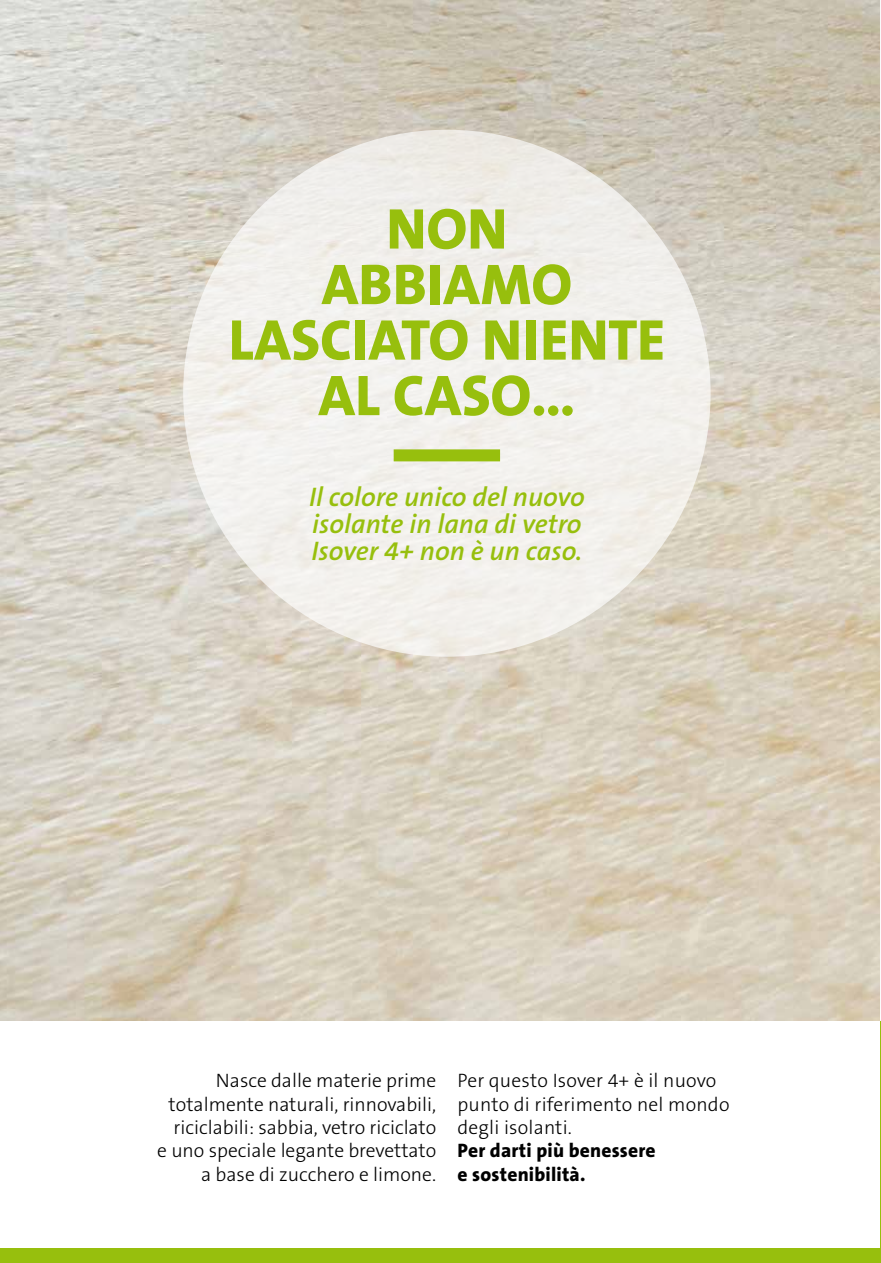
<style>
.page{position:relative;width:881px;height:1263px;background:#fff}
.page>*{position:absolute;margin:0;border:0;box-sizing:border-box;transform-origin:0 0}
.t1{font:800 57.9px/55.5px "The Sans B8";color:#97bf0d;text-align:center}
.t2{font:italic 600 27px/27px "The Sans B6";color:#97bf0d;text-align:justify}
.t3{font:300 19.5px/23.4px "The Sans B3";color:#000;text-align:right}
.t4{font:800 19.5px/23.4px "The Sans B8";letter-spacing:.01em;color:#000}
</style>
<div class="page">
<img style="left:0;top:0;width:880px;height:1020px">
<div style="left:183px;top:130px;width:527px;height:527px;background:#f2f0ec;border-radius:50%"></div>
<div style="left:393px;top:449px;width:107px;height:12px;background:#97bf0d"></div>
<hr style="left:880px;top:0;width:1px;height:1263px;background:#97bf0d">
<img style="left:880px;top:281px;width:1px;height:739px">
<div style="left:0;top:1248px;width:880px;height:15px;background:#97bf0d"></div>
<h1 class="t1" style="left:228px;top:203px;width:438px">NON<br>ABBIAMO<br>LASCIATO NIENTE<br>AL CASO…</h1>
<h2 class="t2" style="left:309px;top:485px;width:277px">Il colore unico del nuovo isolante in lana di vetro Isover 4+ non è un caso.</h2>
<p class="t3" style="left:157px;top:1070px;width:280px">Nasce dalle materie prime totalmente naturali, rinnovabili, riciclabili: sabbia, vetro riciclato<br>e uno speciale legante brevettato a base di zucchero e limone.</p>
<p class="t3" style="left:457px;top:1070px;width:273px;text-align:left">Per questo Isover 4+ è il nuovo punto di riferimento nel mondo degli isolanti.</p>
<p class="t4" style="left:457px;top:1140px;width:200px">Per darti più benessere e sostenibilità.</p>
</div>
